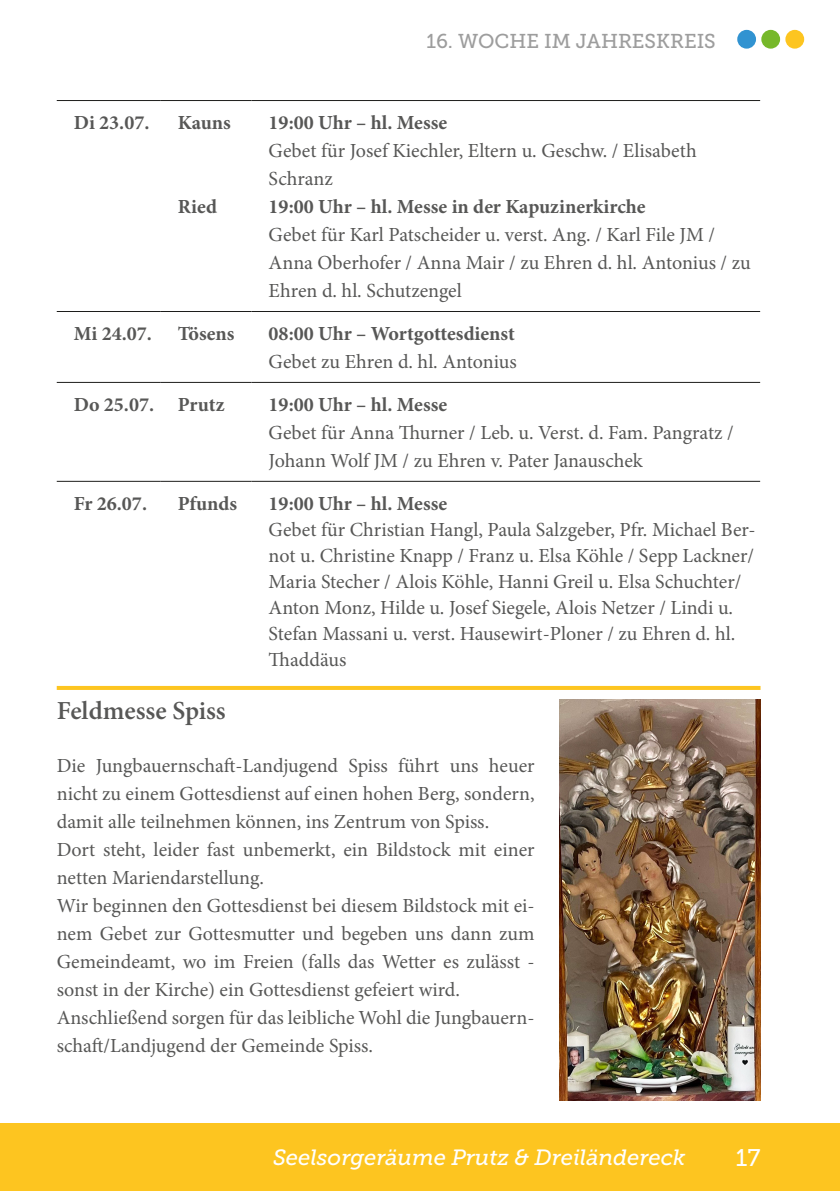
<style>
.page{position:relative;width:840px;height:1191px;background:#fff}
.page>*{position:absolute;margin:0;border:0;box-sizing:border-box;transform-origin:0 0}
.Headline-intext{font:600 26px "Minion Pro";color:#575756}
.t1{font:24px "Museo Slab 500";color:#fff}
.t2{font:italic 22px "Museo Slab 500";color:#fff}
.Fließtext{font:20px/28px "Minion Pro";color:#575756}
.Fließtext-2{font:700 20px "Minion Pro";color:#575756}
.Seitenüberschrift-rechts{font:20px "Museo Slab 500";color:#9d9d9d}
</style>
<div class="page">
<div style="left:0;top:1123px;width:839px;height:68px;background:#fdc520"></div>
<div style="left:785px;top:30px;width:18px;height:19px;background:#fdc520;border-radius:50%"></div>
<div style="left:760px;top:30px;width:19px;height:19px;background:#76b82a;border-radius:50%"></div>
<div style="left:736px;top:30px;width:19px;height:19px;background:#3193d1;border-radius:50%"></div>
<hr style="left:57px;top:100px;width:104px;height:1px;background:#1d1d1b">
<hr style="left:161px;top:100px;width:90px;height:1px;background:#1d1d1b">
<hr style="left:251px;top:100px;width:508px;height:1px;background:#1d1d1b">
<hr style="left:57px;top:311px;width:104px;height:1px;background:#1d1d1b">
<hr style="left:161px;top:311px;width:90px;height:1px;background:#1d1d1b">
<hr style="left:251px;top:311px;width:508px;height:1px;background:#1d1d1b">
<hr style="left:57px;top:382px;width:104px;height:1px;background:#1d1d1b">
<hr style="left:161px;top:382px;width:90px;height:1px;background:#1d1d1b">
<hr style="left:251px;top:382px;width:508px;height:1px;background:#1d1d1b">
<hr style="left:57px;top:481px;width:104px;height:1px;background:#1d1d1b">
<hr style="left:161px;top:481px;width:90px;height:1px;background:#1d1d1b">
<hr style="left:251px;top:481px;width:508px;height:1px;background:#1d1d1b">
<img style="left:559px;top:699px;width:201px;height:401px">
<hr style="left:57px;top:686px;width:703px;height:4px;background:#fdc520">
<p class="Fließtext-2" style="left:74px;top:109px;width:77px">Di 23.07.</p>
<p class="Fließtext-2" style="left:178px;top:109px;width:54px">Kauns</p>
<p class="Fließtext-2" style="left:178px;top:193px;width:41px">Ried</p>
<p class="Seitenüberschrift-rechts" style="left:426px;top:30px;width:291px">16. WOCHE IM JAHRESKREIS</p>
<p class="Fließtext-2" style="left:268px;top:109px;width:180px">19:00 Uhr – hl. Messe</p>
<p class="Fließtext" style="left:268px;top:137px;width:429px">Gebet für Josef Kiechler, Eltern u. Geschw. / Elisabeth<br>Schranz</p>
<p class="Fließtext-2" style="left:268px;top:193px;width:378px">19:00 Uhr – hl. Messe in der Kapuzinerkirche</p>
<p class="Fließtext" style="left:268px;top:221px;width:483px">Gebet für Karl Patscheider u. verst. Ang. / Karl File JM /<br>Anna Oberhofer / Anna Mair / zu Ehren d. hl. Antonius / zu<br>Ehren d. hl. Schutzengel</p>
<p class="Fließtext-2" style="left:74px;top:320px;width:80px">Mi 24.07.</p>
<p class="Fließtext-2" style="left:178px;top:320px;width:58px">Tösens</p>
<p class="Fließtext-2" style="left:268px;top:320px;width:248px">08:00 Uhr – Wortgottesdienst</p>
<p class="Fließtext" style="left:268px;top:348px;width:249px">Gebet zu Ehren d. hl. Antonius</p>
<p class="Fließtext-2" style="left:74px;top:391px;width:82px">Do 25.07.</p>
<p class="Fließtext-2" style="left:178px;top:391px;width:48px">Prutz</p>
<p class="Fließtext-2" style="left:268px;top:391px;width:180px">19:00 Uhr – hl. Messe</p>
<p class="Fließtext" style="left:268px;top:419px;width:466px">Gebet für Anna Thurner / Leb. u. Verst. d. Fam. Pangratz /<br>Johann Wolf JM / zu Ehren v. Pater Janauschek</p>
<p class="Fließtext-2" style="left:74px;top:489px;width:75px">Fr 26.07.</p>
<p class="Fließtext-2" style="left:178px;top:489px;width:61px">Pfunds</p>
<p class="Fließtext-2" style="left:268px;top:489px;width:180px">19:00 Uhr – hl. Messe</p>
<p class="Fließtext" style="left:268px;top:517px;width:488px;line-height:26px">Gebet für Christian Hangl, Paula Salzgeber, Pfr. Michael Ber&shy;not u. Christine Knapp / Franz u. Elsa Köhle / Sepp Lackner/ Maria Stecher / Alois Köhle, Hanni Greil u. Elsa Schuchter/ Anton Monz, Hilde u. Josef Siegele, Alois Netzer / Lindi u.<br>Stefan Massani u. verst. Hausewirt-Ploner / zu Ehren d. hl.<br>Thaddäus</p>
<p class="Headline-intext" style="left:57px;top:692px;width:170px">Feldmesse Spiss</p>
<p class="Fließtext" style="left:57px;top:752px;width:479px;text-align:justify">Die Jungbauernschaft-Landjugend Spiss führt uns heuer nicht zu einem Gottesdienst auf einen hohen Berg, sondern, damit alle teilnehmen können, ins Zentrum von Spiss.</p>
<p class="Fließtext" style="left:57px;top:836px;width:479px">Dort steht, leider fast unbemerkt, ein Bildstock mit einer netten Mariendarstellung.</p>
<p class="Fließtext" style="left:57px;top:892px;width:479px;text-align:justify">Wir beginnen den Gottesdienst bei diesem Bildstock mit ei&shy;nem Gebet zur Gottesmutter und begeben uns dann zum Gemeindeamt, wo im Freien (falls das Wetter es zulässt - sonst in der Kirche) ein Gottesdienst gefeiert wird.</p>
<p class="Fließtext" style="left:57px;top:1004px;width:479px">Anschließend sorgen für das leibliche Wohl die Jungbauern&shy;schaft/Landjugend der Gemeinde Spiss.</p>
<p class="t2" style="left:273px;top:1145px;width:413px">Seelsorgeräume Prutz &amp; Dreiländereck</p>
<p class="t1" style="left:735px;top:1144px;width:26px">17</p>
</div>
